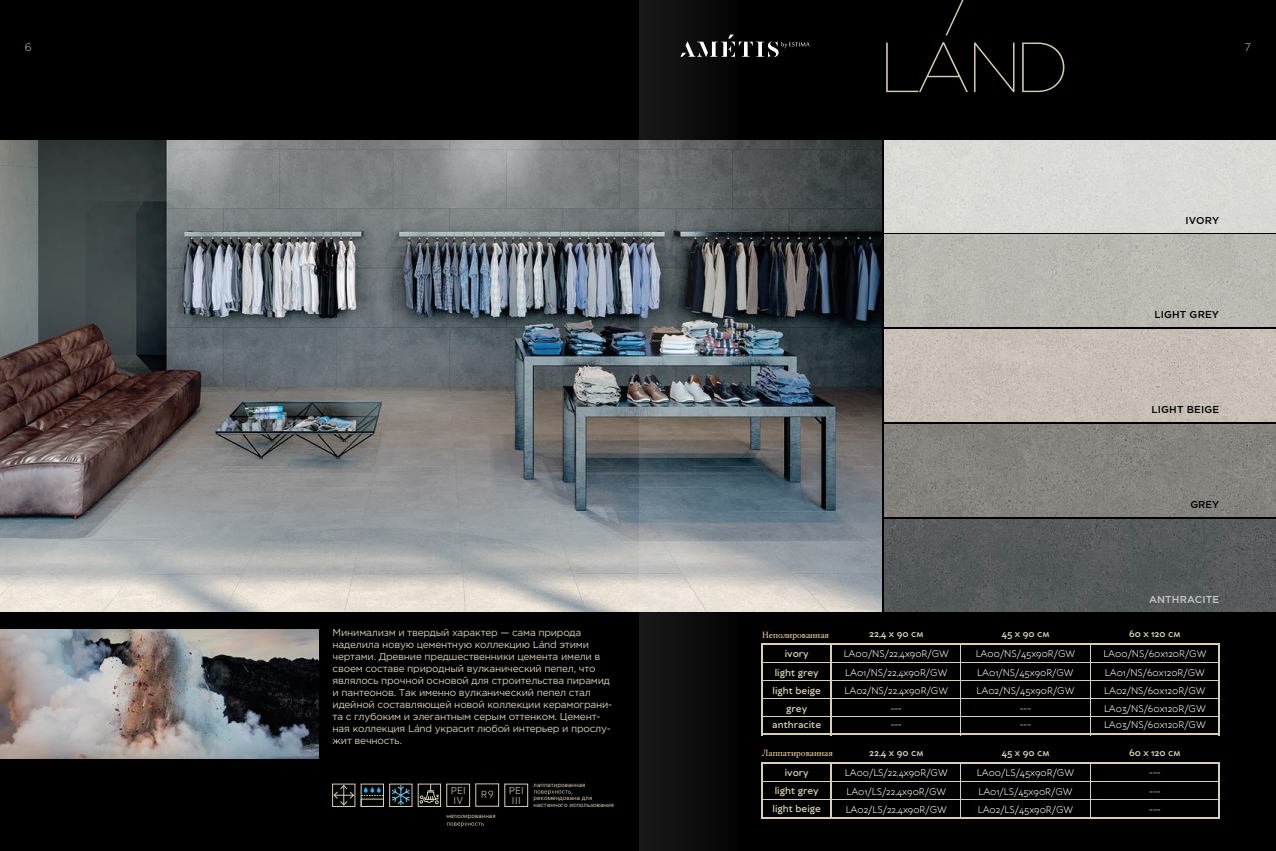
<style>
.page{position:relative;width:1276px;height:851px;background:#fff}
.page>*{position:absolute;margin:0;border:0;box-sizing:border-box;transform-origin:0 0}
.t1{font:100 70.8px "Gotham";color:#d8ceb3}
.t2{font:300 11px "Gotham Pro";color:#d8ceb3}
.t3{font:10px/12px "Gotham Pro";letter-spacing:-.02em;color:#d8ceb3}
.t4{font:500 10px "Gotham Pro";letter-spacing:.02em;color:#000}
.t5{font:10px/9.5px "SF UI Text Regular";letter-spacing:.02em;color:#a39d8a}
.t6{font:500 10px "Gotham Pro";letter-spacing:.02em;color:#c7c7c8}
.t7{font:9.3px/18.1px "TT Wellingtons";color:#fff}
.t8{font:600 9.3px/18.1px "TT Wellingtons";color:#d8ceb4}
.t9{font:8px "TT Jenevers";color:#eacc9a}
.t10{font:6px/13.2px "SF UI Text Regular";color:#d8ceb3}
</style>
<div class="page">
<div style="left:638px;top:0;width:638px;height:850px;background:#000"></div>
<div style="left:884px;top:140px;width:392px;height:92px;background:#d9dad5"></div>
<img style="left:884px;top:235px;width:392px;height:92px">
<img style="left:884px;top:330px;width:392px;height:91px">
<img style="left:884px;top:424px;width:392px;height:92px">
<img style="left:884px;top:519px;width:392px;height:92px">
<svg style="left:945px;top:0;width:18px;height:35px"></svg>
<svg style="left:738px;top:41px;width:71px;height:16px"></svg>
<div style="left:0;top:0;width:638px;height:850px;background:#000"></div>
<img style="left:0;top:140px;width:882px;height:471px">
<img style="left:0;top:629px;width:319px;height:129px">
<svg style="left:639px;top:0;width:98px;height:850px"></svg>
<hr style="left:761px;top:643px;width:459px;height:1px;background:#d8ceb4">
<hr style="left:762px;top:680px;width:458px;height:1px;background:#d8ceb4">
<hr style="left:762px;top:661px;width:458px;height:1px;background:#d8ceb4">
<hr style="left:762px;top:698px;width:458px;height:1px;background:#d8ceb4">
<hr style="left:761px;top:733px;width:459px;height:2px;background:#d8ceb4">
<hr style="left:762px;top:715px;width:458px;height:1px;background:#d8ceb4">
<hr style="left:761px;top:644px;width:2px;height:91px;background:#d8ceb4">
<hr style="left:830px;top:644px;width:2px;height:91px;background:#d8ceb4">
<hr style="left:960px;top:644px;width:1px;height:91px;background:#d8ceb4">
<hr style="left:1090px;top:644px;width:1px;height:91px;background:#d8ceb4">
<hr style="left:1218px;top:644px;width:2px;height:91px;background:#d8ceb4">
<hr style="left:761px;top:762px;width:459px;height:1px;background:#d8ceb4">
<hr style="left:762px;top:798px;width:458px;height:1px;background:#d8ceb4">
<hr style="left:762px;top:780px;width:458px;height:1px;background:#d8ceb4">
<hr style="left:761px;top:817px;width:459px;height:1px;background:#d8ceb4">
<hr style="left:761px;top:762px;width:2px;height:56px;background:#d8ceb4">
<hr style="left:830px;top:762px;width:2px;height:56px;background:#d8ceb4">
<hr style="left:960px;top:762px;width:1px;height:56px;background:#d8ceb4">
<hr style="left:1090px;top:762px;width:1px;height:56px;background:#d8ceb4">
<hr style="left:1218px;top:762px;width:2px;height:56px;background:#d8ceb4">
<div style="left:446px;top:783px;width:24px;height:23px;border:1px solid #d8ceb3"></div>
<svg style="left:418px;top:783px;width:23px;height:23px"></svg>
<svg style="left:332px;top:783px;width:23px;height:23px"></svg>
<svg style="left:361px;top:783px;width:51px;height:23px"></svg>
<svg style="left:534px;top:790px;width:38px;height:4px"></svg>
<svg style="left:447px;top:822px;width:37px;height:4px"></svg>
<svg style="left:481px;top:790px;width:12px;height:7px"></svg>
<h1 class="t1" style="left:879px;top:24px;width:192px">LAND</h1>
<p class="t2" style="left:25px;top:41px;width:9px">6</p>
<p class="t2" style="left:1244px;top:41px;width:8px">7</p>
<p class="t4" style="left:1185px;top:214px;width:35px">IVORY</p>
<p class="t4" style="left:1154px;top:309px;width:66px">LIGHT GREY</p>
<p class="t4" style="left:1151px;top:404px;width:69px">LIGHT BEIGE</p>
<p class="t4" style="left:1190px;top:499px;width:30px">GREY</p>
<p class="t3" style="left:332px;top:626px;width:281px">Минимализм и твердый характер — сама природа наделила новую цементную коллекцию Lánd этими чертами. Древние предшественники цемента имели в своем составе природный вулканический пепел, что являлось прочной основой для строительства пирамид и пантеонов. Так именно вулканический пепел стал идейной составляющей новой коллекции керамограни&shy;та с глубоким и элегантным серым оттенком. Цемент&shy;ная коллекция Lánd украсит любой интерьер и прослу&shy;жит вечность.</p>
<p class="t5" style="left:451px;top:785px;width:17px">PEI<br>IV</p>
<p class="t5" style="left:509px;top:785px;width:17px;text-align:center">PEI<br>III</p>
<p class="t10" style="left:533px;top:777px;width:60px">лаппатированная рекомендована для</p>
<p class="t10" style="left:533px;top:797px;width:82px">настенного использования</p>
<p class="t10" style="left:446px;top:809px;width:51px">неполированная</p>
<p class="t9" style="left:762px;top:629px;width:68px">Неполированная</p>
<p class="t8" style="left:785px;top:645px;width:25px">ivory</p>
<p class="t8" style="left:772px;top:663px;width:50px">light grey light beige</p>
<p class="t8" style="left:786px;top:699px;width:22px">grey</p>
<p class="t6" style="left:1149px;top:593px;width:72px">ANTHRACITE</p>
<p class="t8" style="left:869px;top:624px;width:56px">22,4 x 90 см</p>
<p class="t8" style="left:1001px;top:624px;width:49px">45 x 90 см</p>
<p class="t8" style="left:1129px;top:624px;width:53px">60 x 120 см</p>
<p class="t7" style="left:843px;top:645px;width:107px;text-align:center">LA00/NS/22,4x90R/GW<br>LA01/NS/22,4x90R/GW<br>LA02/NS/22,4x90R/GW ---</p>
<p class="t7" style="left:975px;top:645px;width:101px;text-align:center">LA00/NS/45x90R/GW<br>LA01/NS/45x90R/GW<br>LA02/NS/45x90R/GW ---</p>
<p class="t7" style="left:1103px;top:645px;width:105px">LA00/NS/60x120R/GW<br>LA01/NS/60x120R/GW<br>LA02/NS/60x120R/GW<br>LA03/NS/60x120R/GW</p>
<p class="t8" style="left:772px;top:715px;width:50px">anthracite</p>
<p class="t7" style="left:890px;top:715px;width:13px">---</p>
<p class="t7" style="left:1020px;top:715px;width:13px">---</p>
<p class="t7" style="left:1104px;top:715px;width:103px">LA03/NS/60x120R/GW</p>
<p class="t9" style="left:762px;top:748px;width:72px">Лаппатированная</p>
<p class="t8" style="left:869px;top:743px;width:56px">22,4 x 90 см</p>
<p class="t8" style="left:1001px;top:743px;width:49px">45 x 90 см</p>
<p class="t8" style="left:1129px;top:743px;width:53px">60 x 120 см</p>
<p class="t7" style="left:845px;top:763px;width:104px">LA00/LS/22,4x90R/GW<br>LA01/LS/22,4x90R/GW<br>LA02/LS/22,4x90R/GW</p>
<p class="t7" style="left:977px;top:763px;width:99px">LA00/LS/45x90R/GW<br>LA01/LS/45x90R/GW<br>LA02/LS/45x90R/GW</p>
<p class="t7" style="left:1149px;top:763px;width:13px;text-align:justify">--- --- ---</p>
<p class="t8" style="left:772px;top:763px;width:50px;text-align:center">ivory<br>light grey light beige</p>
</div>
